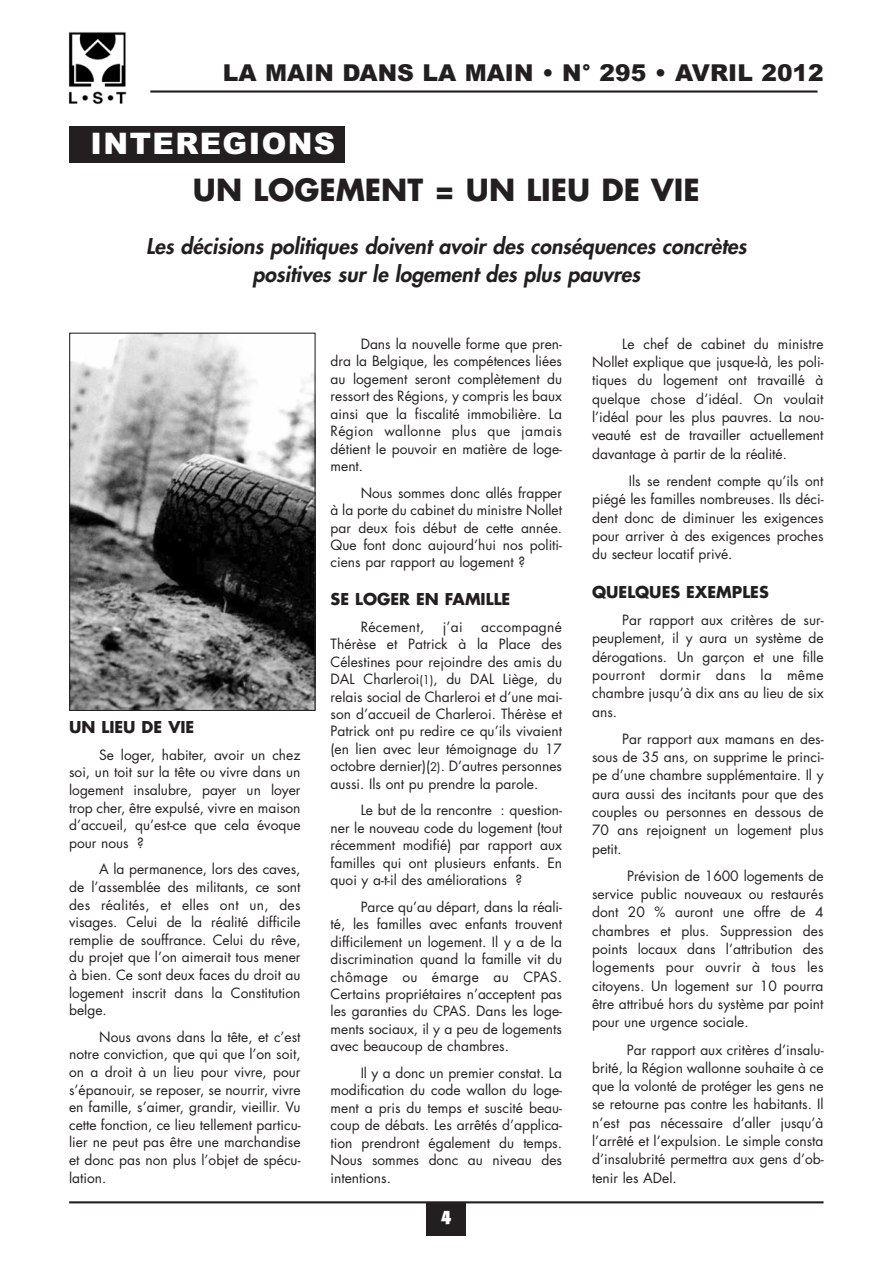
<style>
.page{position:relative;width:893px;height:1263px;background:#fff}
.page>*{position:absolute;margin:0;border:0;box-sizing:border-box;transform-origin:0 0}
.t1{font:700 29.7px "Futura";color:#231f20}
.t2{font:900 29.7px "Arial";letter-spacing:.045em;color:#fff}
.t3{font:900 23.25px "Arial";color:#231f20}
.t4{font:italic 800 21.15px/28px "Futura";color:#231f20;text-align:center}
.t5{font:900 19.05px "Itc Kabel";color:#fff}
.t6{font:700 15.9px "Futura";color:#231f20}
.t7{font:13.8px/17.4px "Futura";color:#231f20;text-align:justify}
.t8{font:13.8px "Futura";letter-spacing:.025em;color:#231f20}
.s1{font-size:11.7px}
</style>
<div class="page">
<div style="left:427px;top:1202px;width:39px;height:34px;background:#231f20"></div>
<hr style="left:69px;top:1201px;width:754px;height:2px;background:#231f20">
<div style="left:69px;top:127px;width:276px;height:36px;background:#231f20"></div>
<img style="left:69px;top:32px;width:58px;height:72px">
<hr style="left:150px;top:90px;width:667px;height:3px;background:#231f20">
<img style="left:71px;top:335px;width:243px;height:374px">
<div style="left:69px;top:333px;width:247px;height:378px;border:1px solid #231f20"></div>
<h2 class="t3" style="left:223px;top:60px;width:602px">LA MAIN DANS LA MAIN • N° 295 • AVRIL 2012</h2>
<h1 class="t2" style="left:91px;top:127px;width:246px">INTEREGIONS</h1>
<h1 class="t1" style="left:193px;top:176px;width:508px">UN LOGEMENT = UN LIEU DE VIE</h1>
<h3 class="t4" style="left:146px;top:233px;width:602px">Les décisions politiques doivent avoir des conséquences concrètes positives sur le logement des plus pauvres</h3>
<p class="t6" style="left:69px;top:720px;width:127px">UN LIEU DE VIE</p>
<p class="t7" style="left:69px;top:747px;width:233px;text-indent:30px">Se loger, habiter, avoir un chez soi, un toit sur la tête ou vivre dans un logement insalubre, payer un loyer trop cher, être expulsé, vivre en maison d’accueil, qu’est-ce que cela évoque pour nous ?</p>
<p class="t7" style="left:69px;top:862px;width:233px;text-indent:30px">A la permanence, lors des caves, de l’assemblée des militants, ce sont des réalités, et elles ont un, des visages. Celui de la réalité difficile remplie de souffrance. Celui du rêve, du projet que l’on aimerait tous mener à bien. Ce sont deux faces du droit au logement inscrit dans la Constitution belge.</p>
<p class="t7" style="left:69px;top:1029px;width:233px;text-indent:30px">Nous avons dans la tête, et c’est notre conviction, que qui que l’on soit, on a droit à un lieu pour vivre, pour s’épanouir, se reposer, se nourrir, vivre en famille, s’aimer, grandir, vieillir. Vu cette fonction, ce lieu tellement particu&shy;lier ne peut pas être une marchandise et donc pas non plus l’objet de spécu&shy;lation.</p>
<p class="t7" style="left:331px;top:336px;width:233px;text-indent:30px">Dans la nouvelle forme que pren&shy;dra la Belgique, les compétences liées au logement seront complètement du ressort des Régions, y compris les baux ainsi que la fiscalité immobilière. La Région wallonne plus que jamais détient le pouvoir en matière de loge&shy;ment.</p>
<p class="t7" style="left:331px;top:485px;width:233px;text-indent:30px">Nous sommes donc allés frapper à la porte du cabinet du ministre Nollet par deux fois début de cette année.<br>Que font donc aujourd’hui nos politi&shy;ciens par rapport au logement ?</p>
<p class="t6" style="left:331px;top:592px;width:181px">SE LOGER EN FAMILLE</p>
<p class="t8" style="left:361px;top:620px;width:65px">Récement,</p>
<p class="t7" style="left:443px;top:619px;width:22px">j’ai</p>
<p class="t7" style="left:331px;top:619px;width:233px;text-indent:151px">accompagné Thérèse et Patrick à la Place des Célestines pour rejoindre des amis du DAL Charleroi<span class="s1">(1)</span>, du DAL Liège, du relais social de Charleroi et d’une mai&shy;son d’accueil de Charleroi. Thérèse et Patrick ont pu redire ce qu’ils vivaient (en lien avec leur témoignage du 17 octobre dernier)(<span class="s1">2)</span>. D’autres personnes aussi. Ils ont pu prendre la parole.</p>
<p class="t7" style="left:331px;top:803px;width:233px;text-indent:30px">Le but de la rencontre : question&shy;ner le nouveau code du logement (tout récemment modifié) par rapport aux familles qui ont plusieurs enfants. En quoi y a-t-il des améliorations ?</p>
<p class="t7" style="left:331px;top:899px;width:233px;text-indent:30px">Parce qu’au départ, dans la réali&shy;té, les familles avec enfants trouvent difficilement un logement. Il y a de la discrimination quand la famille vit du chômage ou émarge au CPAS.<br>Certains propriétaires n’acceptent pas les garanties du CPAS. Dans les loge&shy;ments sociaux, il y a peu de logements avec beaucoup de chambres.</p>
<p class="t7" style="left:331px;top:1065px;width:233px;text-indent:30px">Il y a donc un premier constat. La modification du code wallon du loge&shy;ment a pris du temps et suscité beau&shy;coup de débats. Les arrêtés d’applica&shy;tion prendront également du temps.<br>Nous sommes donc au niveau des intentions.</p>
<h3 class="t5" style="left:441px;top:1210px;width:12px">4</h3>
<p class="t7" style="left:592px;top:336px;width:233px;line-height:18.3px;text-indent:30px">Le chef de cabinet du ministre Nollet explique que jusque-là, les poli&shy;tiques du logement ont travaillé à quelque chose d’idéal. On voulait l’idéal pour les plus pauvres. La nou&shy;veauté est de travailler actuellement davantage à partir de la réalité.</p>
<p class="t7" style="left:592px;top:473px;width:233px;line-height:18.3px;text-indent:37px">Ils se rendent compte qu’ils ont piégé les familles nombreuses. Ils déci&shy;dent donc de diminuer les exigences pour arriver à des exigences proches du secteur locatif privé.</p>
<p class="t6" style="left:592px;top:585px;width:178px">QUELQUES EXEMPLES</p>
<p class="t7" style="left:592px;top:612px;width:233px;line-height:18.3px;text-indent:30px">Par rapport aux critères de sur&shy;peuplement, il y aura un système de dérogations. Un garçon et une fille pourront dormir dans la même chambre jusqu’à dix ans au lieu de six ans.</p>
<p class="t7" style="left:592px;top:731px;width:233px;line-height:18.3px;text-indent:30px">Par rapport aux mamans en des&shy;sous de 35 ans, on supprime le princi&shy;pe d’une chambre supplémentaire. Il y aura aussi des incitants pour que des couples ou personnes en dessous de 70 ans rejoignent un logement plus petit.</p>
<p class="t7" style="left:592px;top:868px;width:233px;line-height:18.3px;text-indent:35px">Prévision de 1600 logements de service public nouveaux ou restaurés dont 20 % auront une offre de 4 chambres et plus. Suppression des points locaux dans l’attribution des logements pour ouvrir à tous les citoyens. Un logement sur 10 pourra être attribué hors du système par point pour une urgence sociale.</p>
<p class="t7" style="left:592px;top:1042px;width:233px;line-height:18.3px;text-indent:35px">Par rapport aux critères d’insalu&shy;brité, la Région wallonne souhaite à ce que la volonté de protéger les gens ne se retourne pas contre les habitants. Il n’est pas nécessaire d’aller jusqu’à l’arrêté et l’expulsion. Le simple consta d’insalubrité permettra aux gens d’ob&shy;tenir les ADel.</p>
</div>
